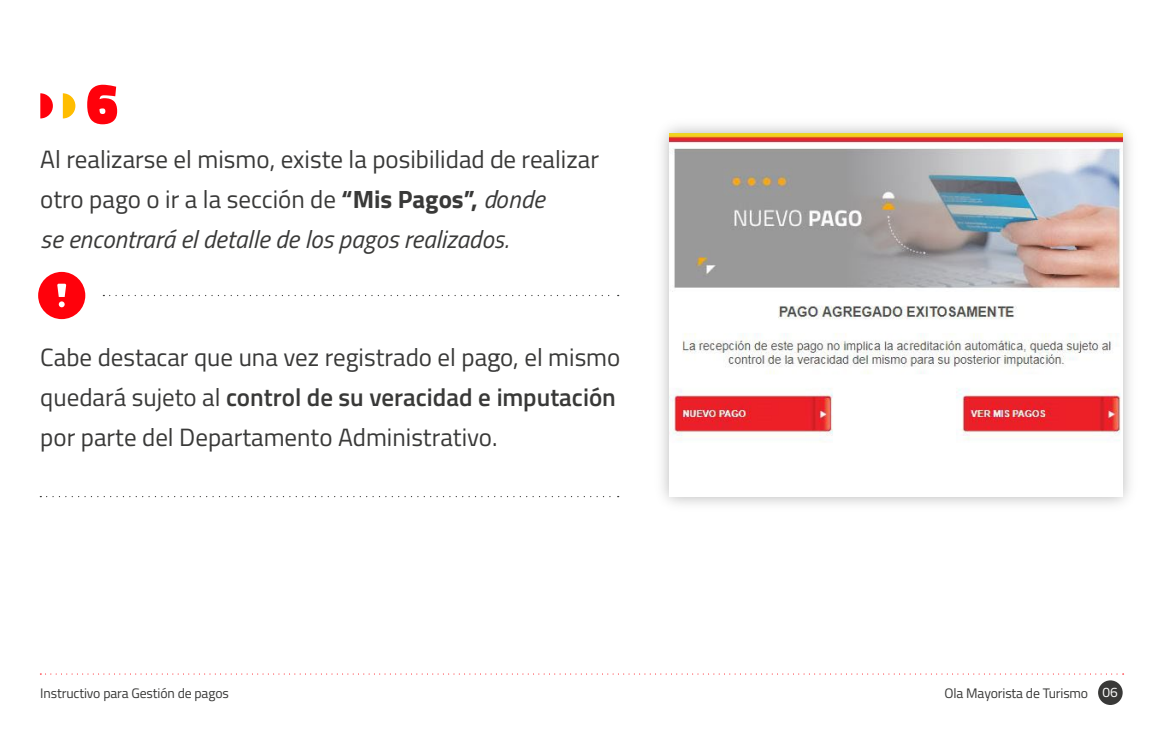
<style>
.page{position:relative;width:1163px;height:745px;background:#fff}
.page>*{position:absolute;margin:0;border:0;box-sizing:border-box;transform-origin:0 0}
.t1{font:900 57.75px "Titillium Web";color:#ff010b}
.t2{font:25px/40px "Titillium Web";color:#393938}
.t3{font:13.75px "Titillium Web";letter-spacing:-.01em;color:#393938}
.s1{font-weight:700}
.s2{font-style:italic}
.s3{font-weight:600}
.s4{color:#fff}
</style>
<div class="page">
<img style="left:501px;top:126px;width:629px;height:379px">
<img style="left:670px;top:133px;width:452px;height:363px">
<svg style="left:38px;top:272px;width:47px;height:47px"></svg>
<svg style="left:110px;top:295px;width:509px;height:1px"></svg>
<svg style="left:47px;top:495px;width:572px;height:2px"></svg>
<svg style="left:40px;top:673px;width:1083px;height:1px"></svg>
<div style="left:1098px;top:680px;width:24px;height:24px;background:#393938;border-radius:50%"></div>
<svg style="left:40px;top:93px;width:13px;height:25px"></svg>
<svg style="left:63px;top:93px;width:12px;height:25px"></svg>
<h1 class="t1" style="left:86px;top:61px;width:33px">6</h1>
<p class="t2" style="left:40px;top:138px;width:560px">Al realizarse el mismo, existe la posibilidad de realizar otro pago o ir a la sección de <span class="s1">“Mis Pagos”,</span> <span class="s2">donde<br>se encontrará el detalle de los pagos realizados.</span></p>
<p class="t2" style="left:40px;top:335px;width:581px">Cabe destacar que una vez registrado el pago, el mismo quedará sujeto al <span class="s3">control de su veracidad e imputación </span>por parte del Departamento Administrativo.</p>
<p class="t3" style="left:40px;top:682px;width:190px">Instructivo para Gestión de pagos</p>
<p class="t3" style="left:944px;top:682px;width:175px">Ola Mayorista de Turismo <span class="s4">06</span></p>
</div>
